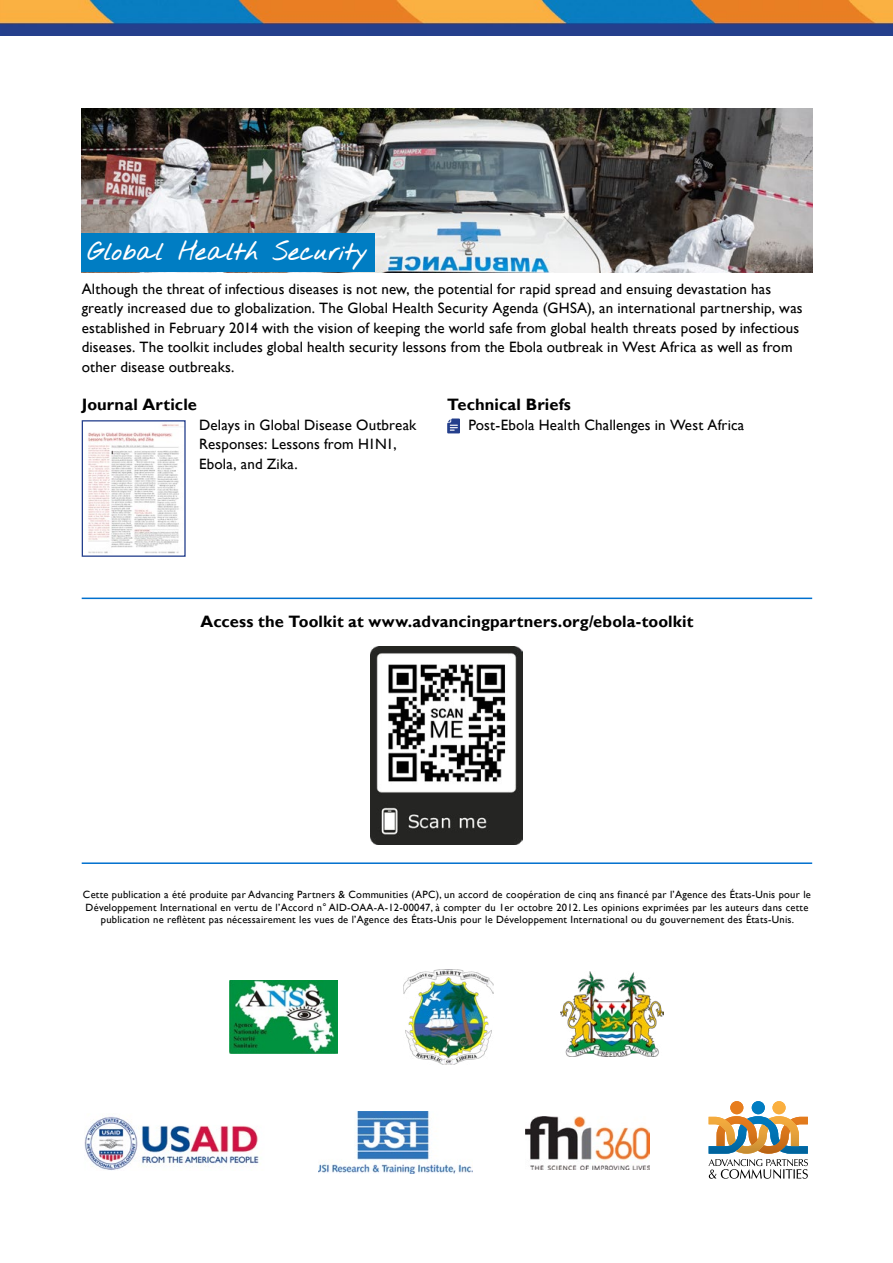
<style>
.page{position:relative;width:893px;height:1263px;background:#fff}
.page>*{position:absolute;margin:0;border:0;box-sizing:border-box;transform-origin:0 0}
.t1{font:700 21px "Nothing You Could Do";letter-spacing:-.005em;color:#fff}
.t2{font:700 16.5px "Gill Sans";letter-spacing:.005em;color:#000}
.t3{font:15px/19.5px "Gill Sans";letter-spacing:.01em;color:#000}
.t4{font:10.5px/12.6px "Gill Sans";letter-spacing:.025em;color:#000;text-align:center}
</style>
<div class="page">
<img style="left:82px;top:108px;width:730px;height:164px">
<div style="left:82px;top:233px;width:293px;height:39px;background:#007dc3"></div>
<img style="left:88px;top:424px;width:91px;height:130px">
<div style="left:82px;top:420px;width:104px;height:137px;border:1px solid #243f8c"></div>
<svg style="left:447px;top:418px;width:13px;height:15px"></svg>
<svg style="left:708px;top:1101px;width:100px;height:78px"></svg>
<img style="left:84px;top:1117px;width:175px;height:53px">
<img style="left:318px;top:1111px;width:155px;height:62px">
<img style="left:526px;top:1117px;width:124px;height:52px">
<img style="left:404px;top:969px;width:90px;height:95px">
<img style="left:560px;top:972px;width:104px;height:84px">
<img style="left:229px;top:980px;width:109px;height:74px">
<img style="left:0;top:0;width:893px;height:36px">
<hr style="left:82px;top:862px;width:730px;height:2px;background:#0070ce">
<hr style="left:82px;top:598px;width:730px;height:1px;background:#0070ce">
<img style="left:370px;top:646px;width:153px;height:199px">
<h1 class="t1" style="left:88px;top:233px;width:282px">Global Health Security</h1>
<p class="t3" style="left:82px;top:279px;width:722px">Although the threat of infectious diseases is not new, the potential for rapid spread and ensuing devastation has greatly increased due to globalization. The Global Health Security Agenda (GHSA), an international partnership, was established in February 2014 with the vision of keeping the world safe from global health threats posed by infectious diseases. The toolkit includes global health security lessons from the Ebola outbreak in West Africa as well as from other disease outbreaks.</p>
<p class="t2" style="left:82px;top:395px;width:117px">Journal Article</p>
<p class="t3" style="left:199px;top:415px;width:219px">Delays in Global Disease Outbreak<br>Responses: Lessons from H1N1,<br>Ebola, and Zika.</p>
<p class="t2" style="left:447px;top:395px;width:125px">Technical Briefs</p>
<p class="t3" style="left:468px;top:415px;width:277px">Post-Ebola Health Challenges in West Africa</p>
<p class="t2" style="left:200px;top:611px;width:494px">Access the Toolkit at www.advancingpartners.org/ebola-toolkit</p>
<p class="t4" style="left:83px;top:888px;width:729px">Cette publication a été produite par Advancing Partners &amp; Communities (APC), un accord de coopération de cinq ans financé par l’Agence des États-Unis pour le<br>Développement International en vertu de l’Accord n° AID-OAA-A-12-00047, à compter du 1er octobre 2012. Les opinions exprimées par les auteurs dans cette publication ne reflètent pas nécessairement les vues de l’Agence des États-Unis pour le Développement International ou du gouvernement des États-Unis.</p>
</div>
